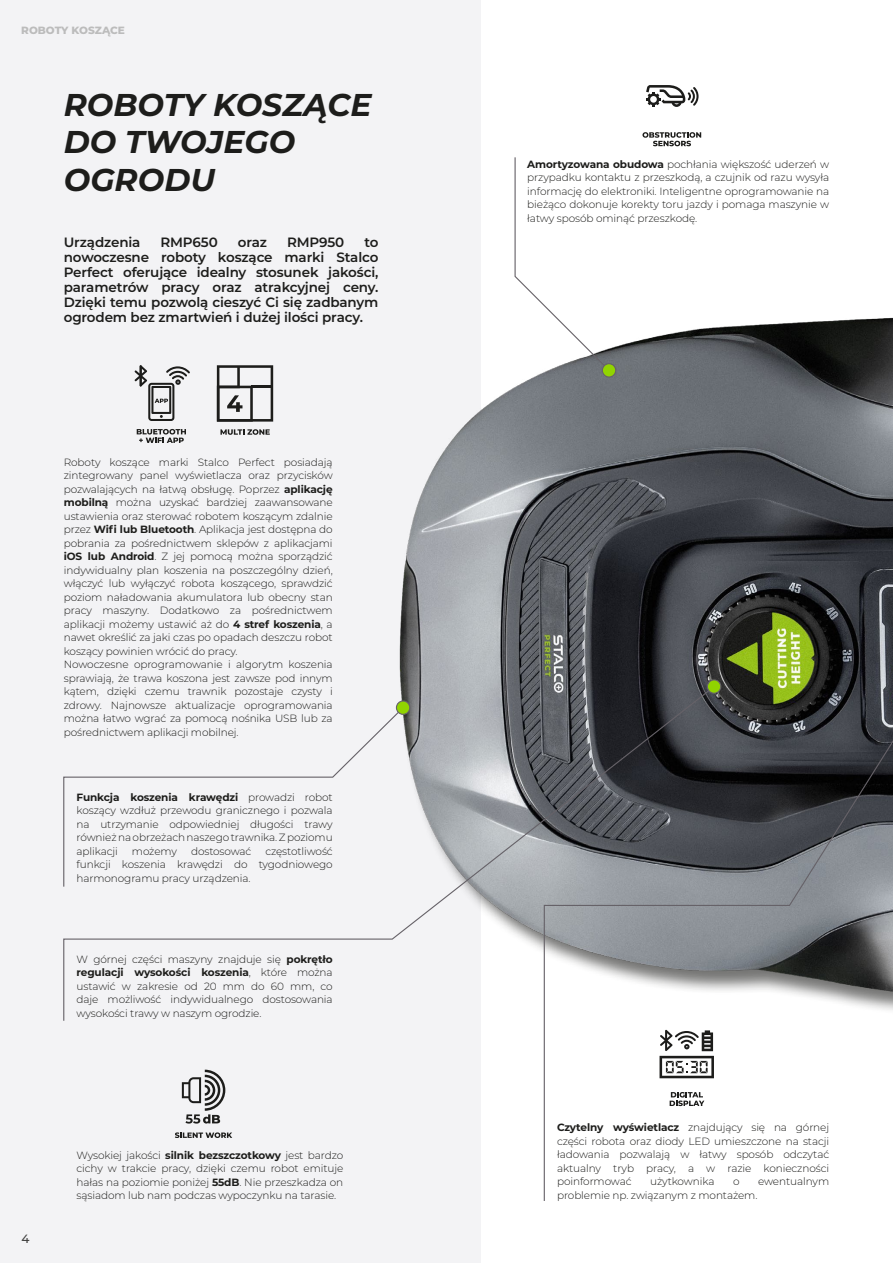
<style>
.page{position:relative;width:893px;height:1263px;background:#fff}
.page>*{position:absolute;margin:0;border:0;box-sizing:border-box;transform-origin:0 0}
.t1{font:italic 700 31.5px/37.8px "Montserrat";color:#1d1d1b}
.t2{font:600 13.5px/15px "Montserrat";letter-spacing:-.01em;color:#1d1d1b;text-align:justify}
.t3{font:500 12px "Montserrat";color:#3c3c3b}
.t4{font:300 10.5px/13.5px "Montserrat";letter-spacing:-.01em;color:#1d1d1b;text-align:justify}
.t5{font:800 10.5px "Montserrat";color:#bcbcbc}
.s1{font-weight:700}
</style>
<div class="page">
<div style="left:0;top:0;width:480px;height:1263px;background:#f3f3f5"></div>
<svg style="left:137px;top:429px;width:49px;height:14px"></svg>
<svg style="left:135px;top:365px;width:55px;height:56px"></svg>
<svg style="left:642px;top:132px;width:59px;height:14px"></svg>
<svg style="left:646px;top:85px;width:52px;height:22px"></svg>
<svg style="left:220px;top:429px;width:50px;height:6px"></svg>
<svg style="left:217px;top:365px;width:56px;height:57px"></svg>
<hr style="left:251px;top:386px;width:21px;height:2px;background:#1d1d1b">
<img style="left:399px;top:274px;width:494px;height:755px">
<svg style="left:175px;top:1132px;width:57px;height:6px"></svg>
<svg style="left:182px;top:1070px;width:43px;height:53px"></svg>
<svg style="left:514px;top:157px;width:96px;height:215px"></svg>
<div style="left:602px;top:364px;width:14px;height:13px;background:#91d400;border-radius:50%"></div>
<div style="left:602px;top:363px;width:14px;height:15px;border:1px solid #666268;border-radius:50%"></div>
<svg style="left:63px;top:685px;width:652px;height:337px"></svg>
<div style="left:707px;top:680px;width:14px;height:13px;background:#91d400;border-radius:50%"></div>
<div style="left:707px;top:679px;width:14px;height:15px;border:1px solid #666268;border-radius:50%"></div>
<svg style="left:63px;top:706px;width:341px;height:182px"></svg>
<div style="left:396px;top:701px;width:14px;height:13px;background:#91d400;border-radius:50%"></div>
<div style="left:396px;top:700px;width:14px;height:15px;border:1px solid #666268;border-radius:50%"></div>
<svg style="left:543px;top:729px;width:350px;height:472px"></svg>
<p class="t5" style="left:21px;top:22px;width:105px">ROBOTY KOSZĄCE</p>
<h1 class="t1" style="left:64px;top:84px;width:309px">ROBOTY KOSZĄCE<br>DO TWOJEGO<br>OGRODU</h1>
<p class="t2" style="left:64px;top:234px;width:78px">Urządzenia</p>
<p class="t2" style="left:160px;top:234px;width:59px">RMP650</p>
<p class="t2" style="left:238px;top:234px;width:31px">oraz</p>
<p class="t2" style="left:287px;top:234px;width:59px">RMP950</p>
<p class="t2" style="left:64px;top:234px;width:316px;text-indent:301px">to nowoczesne roboty koszące marki Stalco Perfect oferujące idealny stosunek jakości, parametrów pracy oraz atrakcyjnej ceny.<br>Dzięki temu pozwolą cieszyć Ci się zadbanym ogrodem bez zmartwień i dużej ilości pracy.</p>
<p class="t4" style="left:64px;top:455px;width:270px;text-align:left">Roboty koszące marki Stalco Perfect posiadają zintegrowany panel wyświetlacza oraz przycisków pozwalających na łatwą obsługę. Poprzez <span class="s1">aplikację mobilną</span> można uzyskać bardziej zaawansowane ustawienia oraz sterować robotem koszącym zdalnie przez <span class="s1">Wifi lub Bluetooth</span>. Aplikacja jest dostępna do pobrania za pośrednictwem sklepów z aplikacjami <span class="s1">iOS lub Android</span>. Z jej pomocą można sporządzić indywidualny plan koszenia na poszczególny dzień, włączyć lub wyłączyć robota koszącego, sprawdzić poziom naładowania akumulatora lub obecny stan pracy maszyny. Dodatkowo za pośrednictwem aplikacji możemy ustawić aż do <span class="s1">4 stref koszenia</span>, a nawet określić za jaki czas po opadach deszczu robot koszący powinien wrócić do pracy.<br>Nowoczesne oprogramowanie i algorytm koszenia sprawiają, że trawa koszona jest zawsze pod innym kątem, dzięki czemu trawnik pozostaje czysty i zdrowy. Najnowsze aktualizacje oprogramowania można łatwo wgrać za pomocą nośnika USB lub za pośrednictwem aplikacji mobilnej.</p>
<p class="t4" style="left:77px;top:790px;width:258px"><span class="s1">Funkcja koszenia krawędzi</span> prowadzi robot koszący wzdłuż przewodu granicznego i pozwala na utrzymanie odpowiedniej długości trawy również na obrzeżach naszego trawnika. Z poziomu aplikacji</p>
<p class="t4" style="left:77px;top:844px;width:258px;text-indent:189px">częstotliwość funkcji koszenia krawędzi do tygodniowego harmonogramu pracy urządzenia.</p>
<p class="t4" style="left:132px;top:844px;width:47px">możemy</p>
<p class="t4" style="left:191px;top:844px;width:62px">dostosować</p>
<p class="t4" style="left:77px;top:952px;width:258px">W górnej części maszyny znajduje się <span class="s1">pokrętło regulacji wysokości koszenia</span>, które można ustawić w zakresie od 20 mm do 60 mm, co daje możliwość indywidualnego dostosowania wysokości trawy w naszym ogrodzie.</p>
<p class="t3" style="left:21px;top:1231px;width:10px">4</p>
<p class="t4" style="left:77px;top:1148px;width:268px">Wysokiej jakości <span class="s1">silnik bezszczotkowy</span> jest bardzo cichy w trakcie pracy, dzięki czemu robot emituje hałas na poziomie poniżej <span class="s1">55dB</span>. Nie przeszkadza on sąsiadom lub nam podczas wypoczynku na tarasie.</p>
<p class="t4" style="left:527px;top:157px;width:303px"><span class="s1">Amortyzowana obudowa</span> pochłania większość uderzeń w przypadku kontaktu z przeszkodą, a czujnik od razu wysyła informację do elektroniki. Inteligentne oprogramowanie na bieżąco dokonuje korekty toru jazdy i pomaga maszynie w łatwy sposób ominąć przeszkodę.</p>
<p class="t4" style="left:557px;top:1120px;width:274px"><span class="s1">Czytelny wyświetlacz</span> znajdujący się na górnej części robota oraz diody LED umieszczone na stacji ładowania pozwalają w łatwy sposób odczytać aktualny tryb pracy, a w razie konieczności poinformować</p>
<p class="t4" style="left:650px;top:1174px;width:66px">użytkownika</p>
<p class="t4" style="left:733px;top:1174px;width:8px">o</p>
<p class="t4" style="left:758px;top:1174px;width:73px">ewentualnym</p>
<p class="t4" style="left:557px;top:1188px;width:202px">problemie np. związanym z montażem.</p>
</div>
